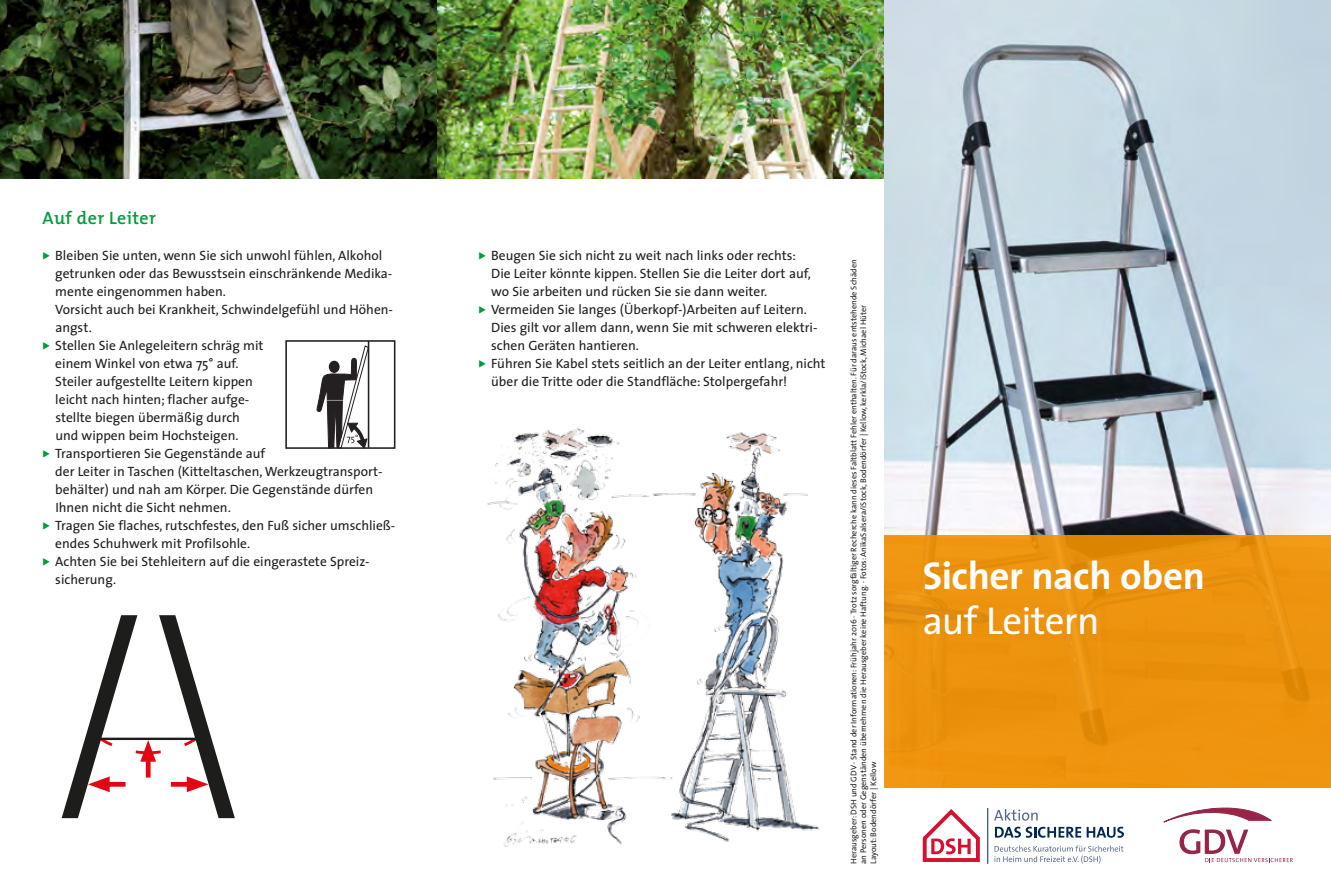
<style>
.page{position:relative;width:1331px;height:893px;background:#fff}
.page>*{position:absolute;margin:0;border:0;box-sizing:border-box;transform-origin:0 0}
.t1{font:700 39px "The Sans";letter-spacing:-.01em;color:#fff}
.t2{font:39px "The Sans";letter-spacing:-.02em;color:#fff}
.t3{font:600 18px "The Mix";letter-spacing:.02em;color:#009d3a}
.t4{font:13.5px/18px "The Sans";color:#1d1d1b}
.t5{font:8.25px/9.9px "The Sans";color:#1d1d1b}
.s1{color:#009d3a}
</style>
<div class="page">
<img style="left:0;top:0;width:884px;height:179px">
<img style="left:438px;top:0;width:446px;height:178px">
<div style="left:285px;top:340px;width:110px;height:109px;border:2px solid #241f21"></div>
<svg style="left:316px;top:340px;width:54px;height:109px"></svg>
<img style="left:487px;top:428px;width:333px;height:419px">
<svg style="left:62px;top:615px;width:173px;height:203px"></svg>
<svg style="left:1163px;top:807px;width:130px;height:55px"></svg>
<svg style="left:994px;top:845px;width:129px;height:18px"></svg>
<svg style="left:995px;top:827px;width:86px;height:11px"></svg>
<svg style="left:1087px;top:827px;width:37px;height:11px"></svg>
<svg style="left:994px;top:809px;width:44px;height:12px"></svg>
<hr style="left:987px;top:808px;width:1px;height:56px;background:#002851">
<svg style="left:922px;top:809px;width:58px;height:53px"></svg>
<img style="left:884px;top:0;width:447px;height:535px">
<div style="left:884px;top:535px;width:447px;height:252px;background:#ed930e"></div>
<h2 class="t3" style="left:43px;top:203px;width:115px">Auf der Leiter</h2>
<p class="t4" style="left:55px;top:246px;width:339px;text-indent:-13px"><span class="s1">◆</span> Bleiben Sie unten, wenn Sie sich unwohl fühlen, Alkohol getrunken oder das Bewusstsein einschränkende Medika&shy;mente eingenommen haben.<br>Vorsicht auch bei Krankheit, Schwindelgefühl und Höhen&shy;angst.</p>
<p class="t4" style="left:55px;top:336px;width:210px;text-indent:-13px"><span class="s1">◆</span> Stellen Sie Anlegeleitern schräg mit einem Winkel von etwa 75° auf.<br>Steiler aufgestellte Leitern kippen leicht nach hinten; flacher aufge&shy;stellte biegen übermäßig durch und wippen beim Hochsteigen.</p>
<p class="t4" style="left:55px;top:444px;width:329px;text-indent:-13px"><span class="s1">◆</span> Transportieren Sie Gegenstände auf<br>der Leiter in Taschen (Kitteltaschen,Werkzeugtransport&shy;behälter) und nah am Körper. Die Gegenstände dürfen Ihnen nicht die Sicht nehmen.</p>
<p class="t4" style="left:55px;top:516px;width:342px;text-indent:-13px"><span class="s1">◆</span> Tragen Sie flaches, rutschfestes, den Fuß sicher umschließ&shy;endes Schuhwerk mit Profilsohle.</p>
<p class="t4" style="left:55px;top:552px;width:316px;text-indent:-13px"><span class="s1">◆</span> Achten Sie bei Stehleitern auf die eingerastete Spreiz&shy;sicherung.</p>
<p class="t4" style="left:491px;top:246px;width:321px;text-indent:-13px"><span class="s1">◆</span> Beugen Sie sich nicht zu weit nach links oder rechts:<br>Die Leiter könnte kippen. Stellen Sie die Leiter dort auf, wo Sie arbeiten und rücken Sie sie dann weiter.</p>
<p class="t4" style="left:491px;top:300px;width:328px;text-indent:-13px"><span class="s1">◆</span> Vermeiden Sie langes (Überkopf-)Arbeiten auf Leitern.<br>Dies gilt vor allem dann, wenn Sie mit schweren elektri&shy;schen Geräten hantieren.</p>
<p class="t4" style="left:491px;top:354px;width:336px;text-indent:-13px"><span class="s1">◆</span> Führen Sie Kabel stets seitlich an der Leiter entlang, nicht über die Tritte oder die Standfläche: Stolpergefahr!</p>
<p class="t5" style="left:848px;top:864px;width:606px;rotate:-90deg">Herausgeber: DSH und GDV · Stand der Informationen: Frühjahr 2016 · Trotz sorgfältiger Recherche kann dieses Faltblatt Fehler enthalten. Für daraus entstehende Schäden an Personen oder Gegenständen übernehmen die Herausgeber keine Haftung. · Fotos: AnikaSalsera/iStock, Bodendörfer | Kellow, kerkla/iStock, Michael Hüter<br>Layout: Bodendörfer | Kellow</p>
<h1 class="t1" style="left:923px;top:543px;width:284px">Sicher nach oben</h1>
<h1 class="t2" style="left:923px;top:588px;width:178px">auf Leitern</h1>
</div>
